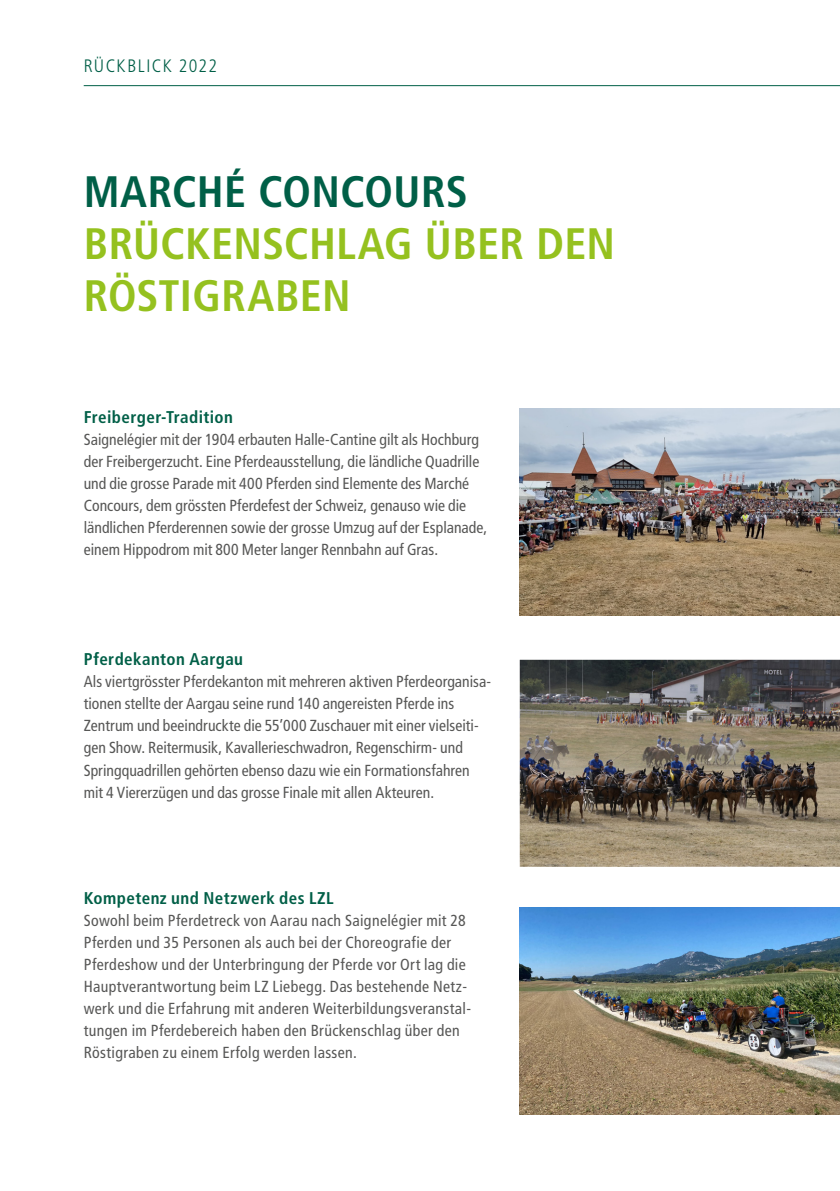
<style>
.page{position:relative;width:840px;height:1191px;background:#fff}
.page>*{position:absolute;margin:0;border:0;box-sizing:border-box;transform-origin:0 0}
.t1{font:700 condensed 44px/52px "Frutiger LT Std";letter-spacing:.005em;color:#95c11f}
.t2{font:700 condensed 44px "Frutiger LT Std";letter-spacing:.01em;color:#005f47}
.t3{font:300 condensed 18px "Frutiger LT Std";letter-spacing:.075em;color:#005f47}
.t4{font:700 condensed 17px "Frutiger LT Std";letter-spacing:.025em;color:#005f47}
.t5{font:condensed 16px/22px "Frutiger LT Std";letter-spacing:.005em;color:#575756}
.t6{font:condensed 16px/22px "Frutiger LT Std";letter-spacing:.025em;color:#575756}
</style>
<div class="page">
<hr style="left:84px;top:85px;width:755px;height:1px;background:#005f47">
<img style="left:519px;top:907px;width:320px;height:207px">
<img style="left:519px;top:660px;width:320px;height:206px">
<img style="left:519px;top:409px;width:320px;height:207px">
<p class="t3" style="left:84px;top:55px;width:135px">RÜCKBLICK 2022</p>
<h1 class="t2" style="left:84px;top:166px;width:385px">MARCHÉ CONCOURS</h1>
<h1 class="t1" style="left:84px;top:218px;width:532px">BRÜCKENSCHLAG ÜBER DEN<br>RÖSTIGRABEN</h1>
<p class="t4" style="left:84px;top:407px;width:151px">Freiberger-Tradition</p>
<p class="t5" style="left:84px;top:429px;width:404px">Saignelégier mit der 1904 erbauten Halle-Cantine gilt als Hochburg der Freibergerzucht. Eine Pferdeausstellung, die ländliche Quadrille und die grosse Parade mit 400 Pferden sind Elemente des Marché Concours, dem grössten Pferdefest der Schweiz, genauso wie die ländlichen Pferderennen sowie der grosse Umzug auf der Esplanade, einem Hippodrom mit 800 Meter langer Rennbahn auf Gras.</p>
<p class="t4" style="left:84px;top:649px;width:161px">Pferdekanton Aargau</p>
<p class="t5" style="left:84px;top:671px;width:409px">Als viertgrösster Pferdekanton mit mehreren aktiven Pferdeorganisa&shy;tionen stellte der Aargau seine rund 140 angereisten Pferde ins Zentrum und beeindruckte die 55’000 Zuschauer mit einer vielseiti&shy;gen Show. Reitermusik, Kavallerieschwadron, Regenschirm- und Springquadrillen gehörten ebenso dazu wie ein Formationsfahren mit 4 Viererzügen und das grosse Finale mit allen Akteuren.</p>
<p class="t4" style="left:84px;top:887px;width:251px">Kompetenz und Netzwerk des LZL</p>
<p class="t6" style="left:84px;top:909px;width:389px">Sowohl beim Pferdetreck von Aarau nach Saignelégier mit 28<br>Pferden und 35 Personen als auch bei der Choreografie der Pferdeshow und der Unterbringung der Pferde vor Ort lag die Hauptverantwortung beim LZ Liebegg. Das bestehende Netz&shy;werk und die Erfahrung mit anderen Weiterbildungsveranstal&shy;tungen im Pferdebereich haben den Brückenschlag über den Röstigraben zu einem Erfolg werden lassen.</p>
</div>
